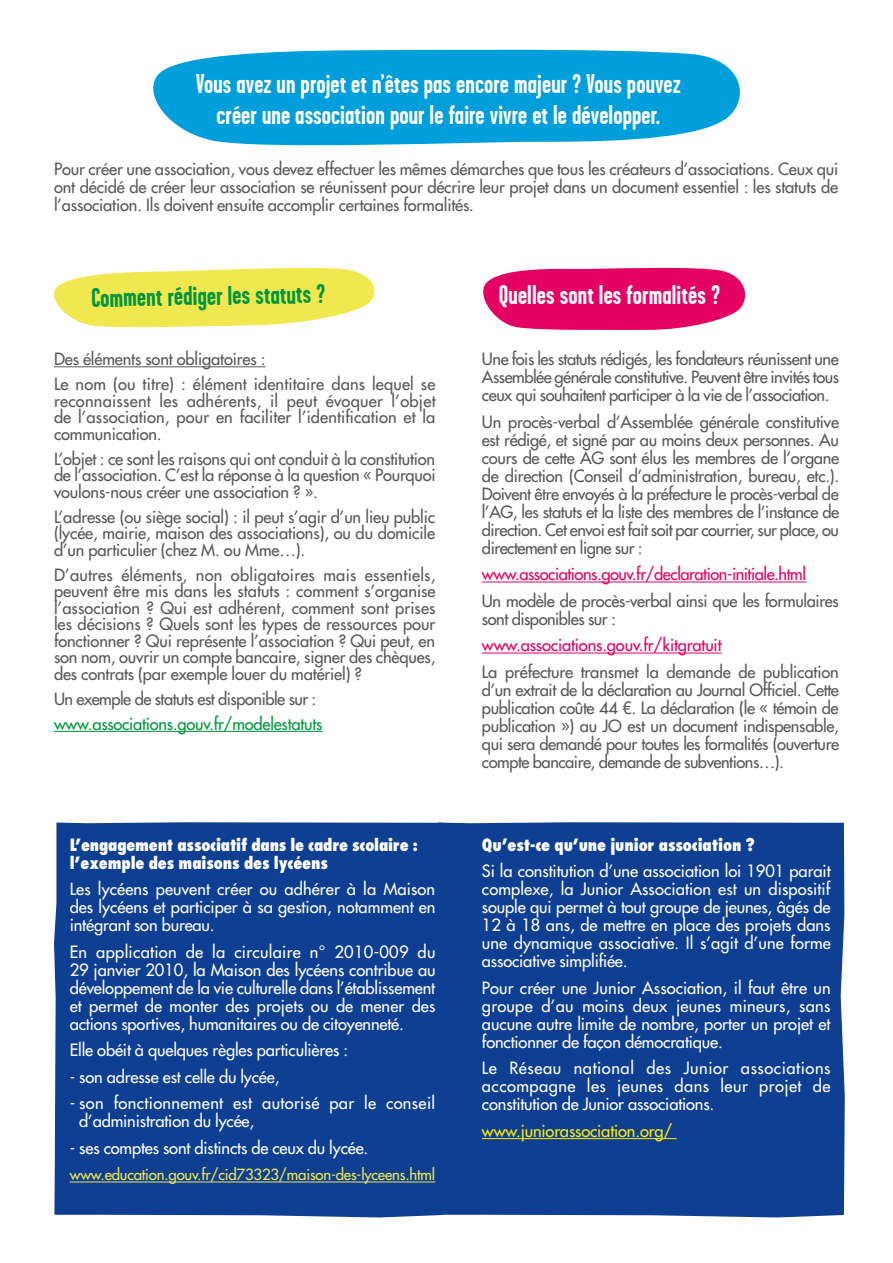
<style>
.page{position:relative;width:893px;height:1263px;background:#fff}
.page>*{position:absolute;margin:0;border:0;box-sizing:border-box;transform-origin:0 0}
.t1{font:700 27px/31.5px "Garage Gothic";letter-spacing:.005em;color:#fff;text-align:center}
.t2{font:700 27px "Garage Gothic";color:#00963e}
.t3{font:500 16.5px/18px "Futura Std";letter-spacing:-.01em;color:#585857;text-align:justify}
.t4{font:500 16.5px/18px "Futura Std";letter-spacing:-.01em;color:#fff;text-align:justify}
.t5{font:800 condensed 16.5px/18px "Futura Std";letter-spacing:-.01em;color:#fff}
.t6{font:500 16.5px/18px "Futura Std";letter-spacing:.02em;color:#fff}
.t7{font:500 16.5px "Futura Std";letter-spacing:-.03em;color:#e50063}
.t8{font:500 16.5px "Futura Std";letter-spacing:-.015em;color:#00963e}
.t9{font:500 16.5px "Futura Std";letter-spacing:-.03em;color:#585857}
.t10{font:500 16.5px "Futura Std";letter-spacing:-.01em;color:#e50063}
.t11{font:500 16.5px "Futura Std";letter-spacing:-.01em;color:#ffed00}
.t12{font:500 15px "Futura Std";letter-spacing:-.015em;color:#f1e850}
</style>
<div class="page">
<div style="left:54px;top:822px;width:381px;height:395px;background:#0f3f93"></div>
<div style="left:435px;top:822px;width:410px;height:395px;background:#0f3f93"></div>
<hr style="left:54px;top:366px;width:212px;height:1px;background:#585857">
<hr style="left:54px;top:731px;width:269px;height:1px;background:#00963e">
<svg style="left:54px;top:267px;width:321px;height:61px"></svg>
<svg style="left:153px;top:49px;width:587px;height:97px;background:#1eaadf"></svg>
<svg style="left:483px;top:267px;width:263px;height:63px;background:#e82177"></svg>
<hr style="left:482px;top:1138px;width:195px;height:1px;background:#ffed00">
<hr style="left:482px;top:582px;width:324px;height:1px;background:#e50063">
<hr style="left:482px;top:653px;width:240px;height:1px;background:#e50063">
<hr style="left:70px;top:1181px;width:365px;height:1px;background:#f1e850">
<h1 class="t1" style="left:196px;top:68px;width:486px">Vous avez un projet et n’êtes pas encore majeur ? Vous pouvez créer une association pour le faire vivre et le développer.</h1>
<p class="t3" style="left:54px;top:160px;width:786px">Pour créer une association, vous devez effectuer les mêmes démarches que tous les créateurs d’associations. Ceux qui ont décidé de créer leur association se réunissent pour décrire leur projet dans un document essentiel : les statuts de l’association. Ils doivent ensuite accomplir certaines formalités.</p>
<h1 class="t2" style="left:91px;top:283px;width:235px;rotate:-1deg">Comment rédiger les statuts ?</h1>
<p class="t3" style="left:54px;top:347px;width:383px;line-height:25px">Des éléments sont obligatoires :<br>Le nom (ou titre) : élément identitaire dans lequel se</p>
<p class="t3" style="left:54px;top:392px;width:383px;line-height:16.5px">reconnaissent les adhérents, il peut évoquer l’objet de l’association, pour en faciliter l’identification et la communication.</p>
<p class="t3" style="left:54px;top:450px;width:383px;line-height:16.5px">L’objet : ce sont les raisons qui ont conduit à la constitution de l’association. C’est la réponse à la question « Pourquoi voulons-nous créer une association ? ».</p>
<p class="t3" style="left:54px;top:508px;width:383px;line-height:16.5px">L’adresse (ou siège social) : il peut s’agir d’un lieu public (lycée, mairie, maison des associations), ou du domicile d’un particulier (chez M. ou Mme…).</p>
<p class="t3" style="left:54px;top:566px;width:383px;line-height:16.5px">D’autres éléments, non obligatoires mais essentiels, peuvent être mis dans les statuts : comment s’organise l’association ? Qui est adhérent, comment sont prises les décisions ? Quels sont les types de ressources pour fonctionner ? Qui représente l’association ? Qui peut, en son nom, ouvrir un compte bancaire, signer des chèques, des contrats (par exemple louer du matériel) ?</p>
<p class="t9" style="left:54px;top:688px;width:264px">Un exemple de statuts est disponible sur :</p>
<p class="t8" style="left:54px;top:713px;width:270px">www.associations.gouv.fr/modelestatuts</p>
<p class="t5" style="left:70px;top:836px;width:349px">L’engagement associatif dans le cadre scolaire : l’exemple des maisons des lycéens</p>
<p class="t4" style="left:70px;top:880px;width:367px">Les lycéens peuvent créer ou adhérer à la Maison des lycéens et participer à sa gestion, notamment en intégrant son bureau.</p>
<p class="t4" style="left:70px;top:943px;width:367px">En application de la circulaire n° 2010-009 du 29 janvier 2010, la Maison des lycéens contribue au développement de la vie culturelle dans l’établissement et permet de monter des projets ou de mener des actions sportives, humanitaires ou de citoyenneté.</p>
<p class="t4" style="left:70px;top:1041px;width:280px">Elle obéit à quelques règles particulières :</p>
<p class="t4" style="left:70px;top:1068px;width:211px">- son adresse est celle du lycée,</p>
<p class="t6" style="left:79px;top:1094px;width:357px;text-indent:-9px">- son fonctionnement est autorisé par le conseil d’administration du lycée,</p>
<p class="t4" style="left:70px;top:1139px;width:300px">- ses comptes sont distincts de ceux du lycée.</p>
<p class="t12" style="left:70px;top:1165px;width:367px">www.education.gouv.fr/cid73323/maison-des-lyceens.html</p>
<h1 class="t1" style="left:499px;top:279px;width:223px">Quelles sont les formalités ?</h1>
<p class="t3" style="left:482px;top:350px;width:359px">Une fois les statuts rédigés, les fondateurs réunissent une Assemblée générale constitutive. Peuvent être invités tous ceux qui souhaitent participer à la vie de l’association.</p>
<p class="t3" style="left:482px;top:413px;width:359px">Un procès-verbal d’Assemblée générale constitutive est rédigé, et signé par au moins deux personnes. Au cours de cette AG sont élus les membres de l’organe de direction (Conseil d’administration, bureau, etc.).<br>Doivent être envoyés à la préfecture le procès-verbal de l’AG, les statuts et la liste des membres de l’instance de direction. Cet envoi est fait soit par courrier, sur place, ou directement en ligne sur :</p>
<p class="t7" style="left:482px;top:564px;width:326px">www.associations.gouv.fr/declaration-initiale.html</p>
<p class="t3" style="left:482px;top:592px;width:358px">Un modèle de procès-verbal ainsi que les formulaires sont disponibles sur :</p>
<p class="t10" style="left:482px;top:635px;width:241px">www.associations.gouv.fr/kitgratuit</p>
<p class="t3" style="left:482px;top:663px;width:359px">La préfecture transmet la demande de publication d’un extrait de la déclaration au Journal Officiel. Cette publication coûte 44 €. La déclaration (le « témoin de publication ») au JO est un document indispensable, qui sera demandé pour toutes les formalités (ouverture compte bancaire, demande de subventions…).</p>
<p class="t5" style="left:482px;top:836px;width:274px">Qu’est-ce qu’une junior association ?</p>
<p class="t4" style="left:482px;top:862px;width:350px">Si la constitution d’une association loi 1901 parait complexe, la Junior Association est un dispositif souple qui permet à tout groupe de jeunes, âgés de 12 à 18 ans, de mettre en place des projets dans une dynamique associative. Il s’agit d’une forme associative simplifiée.</p>
<p class="t4" style="left:482px;top:979px;width:350px">Pour créer une Junior Association, il faut être un groupe d’au moins deux jeunes mineurs, sans aucune autre limite de nombre, porter un projet et fonctionner de façon démocratique.</p>
<p class="t4" style="left:482px;top:1059px;width:350px">Le Réseau national des Junior associations accompagne les jeunes dans leur projet de constitution de Junior associations.</p>
<p class="t11" style="left:482px;top:1120px;width:192px">www.juniorassociation.org/</p>
</div>
